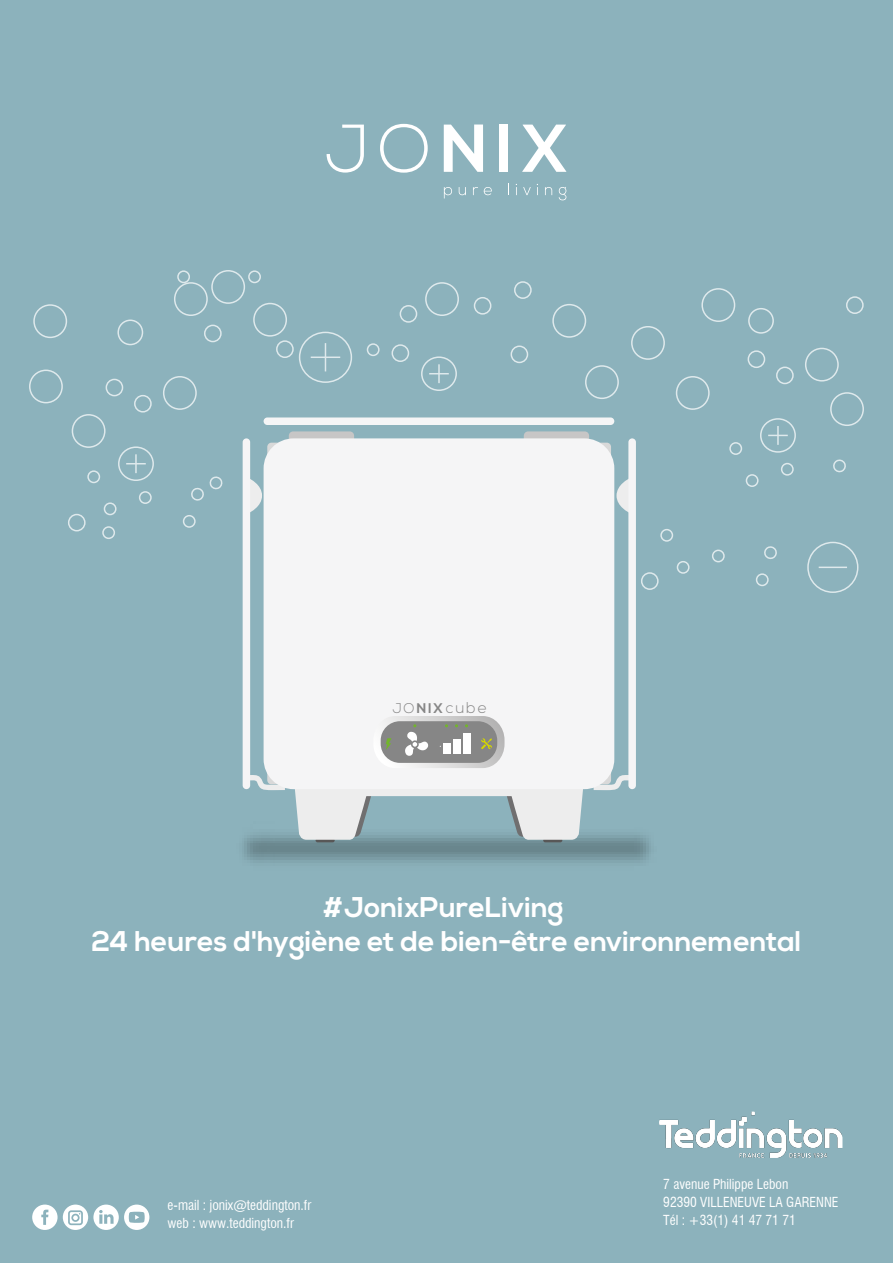
<style>
.page{position:relative;width:893px;height:1263px;background:#8cb2bc}
.page>*{position:absolute;margin:0;border:0;box-sizing:border-box;transform-origin:0 0}
.t1{font:700 28.5px/34.2px "Nexa";color:#fff;text-align:center}
.t2{font:300 15.6px "Nexa";color:#868686}
.t3{font:condensed 13.5px/18px "Swiss 721 BT";color:#fff}
.s1{font-size:13.95px}
.s2{font-weight:700;font-size:13.95px}
</style>
<div class="page">
<svg style="left:444px;top:187px;width:8px;height:11px"></svg>
<svg style="left:459px;top:187px;width:7px;height:8px"></svg>
<svg style="left:473px;top:187px;width:5px;height:8px"></svg>
<svg style="left:484px;top:187px;width:8px;height:8px"></svg>
<svg style="left:523px;top:187px;width:8px;height:8px"></svg>
<svg style="left:545px;top:187px;width:7px;height:8px"></svg>
<svg style="left:559px;top:187px;width:7px;height:13px"></svg>
<svg style="left:327px;top:125px;width:37px;height:48px"></svg>
<svg style="left:380px;top:124px;width:48px;height:49px"></svg>
<svg style="left:444px;top:125px;width:39px;height:47px"></svg>
<div style="left:499px;top:125px;width:9px;height:47px;background:#fff"></div>
<svg style="left:522px;top:125px;width:44px;height:47px"></svg>
<div style="left:72px;top:414px;width:34px;height:34px;border:2px solid #fff;border-radius:50%"></div>
<div style="left:68px;top:514px;width:18px;height:17px;border:2px solid #fff;border-radius:50%"></div>
<div style="left:139px;top:491px;width:13px;height:13px;border:2px solid #fff;border-radius:50%"></div>
<div style="left:87px;top:470px;width:13px;height:13px;border:2px solid #fff;border-radius:50%"></div>
<div style="left:104px;top:502px;width:13px;height:13px;border:2px solid #fff;border-radius:50%"></div>
<div style="left:102px;top:526px;width:13px;height:13px;border:2px solid #fff;border-radius:50%"></div>
<div style="left:183px;top:515px;width:13px;height:13px;border:2px solid #fff;border-radius:50%"></div>
<svg style="left:191px;top:488px;width:13px;height:13px"></svg>
<svg style="left:210px;top:476px;width:12px;height:13px"></svg>
<div style="left:118px;top:446px;width:36px;height:35px;border:2px solid #fff;border-radius:50%"></div>
<svg style="left:126px;top:454px;width:20px;height:19px"></svg>
<div style="left:676px;top:376px;width:34px;height:34px;border:2px solid #fff;border-radius:50%"></div>
<div style="left:631px;top:326px;width:34px;height:34px;border:2px solid #fff;border-radius:50%"></div>
<div style="left:807px;top:542px;width:51px;height:51px;border:2px solid #fff;border-radius:50%"></div>
<svg style="left:819px;top:567px;width:28px;height:1px"></svg>
<div style="left:748px;top:308px;width:26px;height:26px;border:2px solid #fff;border-radius:50%"></div>
<div style="left:805px;top:348px;width:34px;height:34px;border:2px solid #fff;border-radius:50%"></div>
<div style="left:830px;top:392px;width:34px;height:34px;border:2px solid #fff;border-radius:50%"></div>
<div style="left:776px;top:367px;width:18px;height:17px;border:2px solid #fff;border-radius:50%"></div>
<div style="left:748px;top:350px;width:17px;height:18px;border:2px solid #fff;border-radius:50%"></div>
<div style="left:846px;top:296px;width:18px;height:18px;border:2px solid #fff;border-radius:50%"></div>
<div style="left:781px;top:463px;width:13px;height:13px;border:2px solid #fff;border-radius:50%"></div>
<div style="left:729px;top:442px;width:13px;height:13px;border:2px solid #fff;border-radius:50%"></div>
<div style="left:746px;top:474px;width:12px;height:13px;border:2px solid #fff;border-radius:50%"></div>
<div style="left:701px;top:288px;width:34px;height:34px;border:2px solid #fff;border-radius:50%"></div>
<svg style="left:833px;top:459px;width:13px;height:13px"></svg>
<div style="left:760px;top:418px;width:36px;height:35px;border:2px solid #fff;border-radius:50%"></div>
<svg style="left:768px;top:426px;width:20px;height:19px"></svg>
<div style="left:641px;top:572px;width:18px;height:18px;border:2px solid #fff;border-radius:50%"></div>
<div style="left:712px;top:550px;width:13px;height:12px;border:2px solid #fff;border-radius:50%"></div>
<div style="left:660px;top:529px;width:13px;height:13px;border:2px solid #fff;border-radius:50%"></div>
<div style="left:677px;top:561px;width:13px;height:13px;border:2px solid #fff;border-radius:50%"></div>
<div style="left:756px;top:573px;width:13px;height:13px;border:2px solid #fff;border-radius:50%"></div>
<svg style="left:764px;top:546px;width:13px;height:13px"></svg>
<div style="left:425px;top:282px;width:34px;height:34px;border:2px solid #fff;border-radius:50%"></div>
<div style="left:253px;top:303px;width:34px;height:34px;border:2px solid #fff;border-radius:50%"></div>
<div style="left:174px;top:282px;width:34px;height:34px;border:2px solid #fff;border-radius:50%"></div>
<div style="left:117px;top:319px;width:26px;height:26px;border:2px solid #fff;border-radius:50%"></div>
<div style="left:33px;top:304px;width:34px;height:34px;border:2px solid #fff;border-radius:50%"></div>
<div style="left:163px;top:376px;width:34px;height:34px;border:2px solid #fff;border-radius:50%"></div>
<div style="left:134px;top:395px;width:18px;height:18px;border:2px solid #fff;border-radius:50%"></div>
<div style="left:106px;top:379px;width:17px;height:17px;border:2px solid #fff;border-radius:50%"></div>
<div style="left:276px;top:340px;width:18px;height:18px;border:2px solid #fff;border-radius:50%"></div>
<div style="left:514px;top:281px;width:18px;height:18px;border:2px solid #fff;border-radius:50%"></div>
<div style="left:511px;top:345px;width:17px;height:18px;border:2px solid #fff;border-radius:50%"></div>
<div style="left:204px;top:325px;width:18px;height:17px;border:2px solid #fff;border-radius:50%"></div>
<div style="left:367px;top:343px;width:13px;height:13px;border:2px solid #fff;border-radius:50%"></div>
<div style="left:248px;top:270px;width:13px;height:13px;border:2px solid #fff;border-radius:50%"></div>
<div style="left:177px;top:270px;width:13px;height:13px;border:2px solid #fff;border-radius:50%"></div>
<div style="left:552px;top:304px;width:34px;height:34px;border:2px solid #fff;border-radius:50%"></div>
<div style="left:211px;top:270px;width:34px;height:34px;border:2px solid #fff;border-radius:50%"></div>
<div style="left:585px;top:365px;width:34px;height:34px;border:2px solid #fff;border-radius:50%"></div>
<div style="left:29px;top:370px;width:34px;height:33px;border:2px solid #fff;border-radius:50%"></div>
<div style="left:474px;top:297px;width:17px;height:18px;border:2px solid #fff;border-radius:50%"></div>
<div style="left:400px;top:305px;width:17px;height:18px;border:2px solid #fff;border-radius:50%"></div>
<div style="left:392px;top:344px;width:17px;height:18px;border:2px solid #fff;border-radius:50%"></div>
<div style="left:299px;top:332px;width:53px;height:51px;border:2px solid #fff;border-radius:50%"></div>
<hr style="left:311px;top:356px;width:29px;height:2px;background:#fff">
<svg style="left:325px;top:343px;width:1px;height:28px"></svg>
<div style="left:421px;top:356px;width:36px;height:35px;border:2px solid #fff;border-radius:50%"></div>
<svg style="left:429px;top:364px;width:20px;height:19px"></svg>
<div style="left:289px;top:431px;width:65px;height:16px;background:#c7c6c6;border-radius:4px"></div>
<div style="left:524px;top:431px;width:65px;height:16px;background:#c7c6c6;border-radius:4px"></div>
<svg style="left:616px;top:479px;width:12px;height:33px"></svg>
<svg style="left:594px;top:775px;width:34px;height:15px"></svg>
<div style="left:628px;top:438px;width:8px;height:351px;background:#f5f5f6;border-radius:4px"></div>
<svg style="left:250px;top:479px;width:12px;height:34px"></svg>
<svg style="left:250px;top:775px;width:35px;height:15px"></svg>
<div style="left:243px;top:438px;width:7px;height:351px;background:#f5f5f6;border-radius:4px"></div>
<hr style="left:543px;top:838px;width:19px;height:4px;background:#585757;border-radius:2px">
<hr style="left:316px;top:838px;width:19px;height:4px;background:#585757;border-radius:2px">
<svg style="left:294px;top:789px;width:289px;height:51px"></svg>
<div style="left:264px;top:438px;width:350px;height:351px;background:#f5f5f6;border-radius:30px"></div>
<div style="left:264px;top:417px;width:350px;height:8px;background:#f5f5f6;border-radius:4px"></div>
<svg style="left:380px;top:716px;width:125px;height:52px"></svg>
<svg style="left:32px;top:1204px;width:117px;height:26px"></svg>
<img style="left:659px;top:1111px;width:184px;height:47px">
<p class="t2" style="left:393px;top:699px;width:96px"><span class="s1">JO</span><span class="s2">NIX</span>cube</p>
<h1 class="t1" style="left:92px;top:891px;width:711px">#JonixPureLiving<br>24 heures d'hygiène et de bien-être environnemental</h1>
<p class="t3" style="left:168px;top:1196px;width:145px">e-mail : jonix@teddington.fr web : www.teddington.fr</p>
<p class="t3" style="left:663px;top:1175px;width:177px">7 avenue Philippe Lebon<br>92390 VILLENEUVE LA GARENNE<br>Tél : +33(1) 41 47 71 71</p>
</div>
